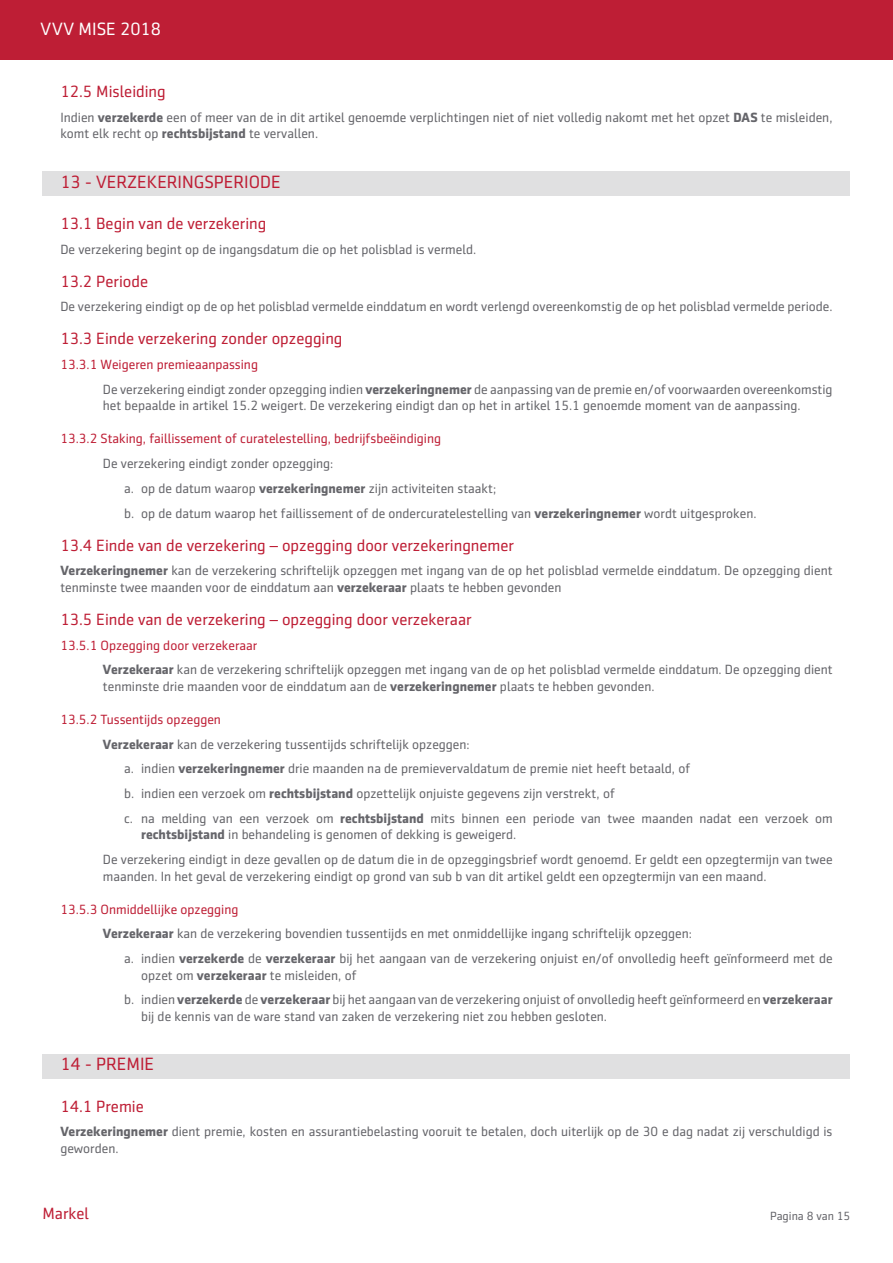
<style>
.page{position:relative;width:893px;height:1263px;background:#fff}
.page>*{position:absolute;margin:0;border:0;box-sizing:border-box;transform-origin:0 0}
._1_-_Überschrift{font:18px "Sentico Sans DT";color:#be1e35}
.Überschrift_13_20_bo{font:18px "Sentico Sans DT";color:#fff}
._1_1_Unter{font:16.5px "Sentico Sans DT";color:#be1e35}
.Eingerückt_4{font:13.5px/16.5px "Sentico Sans DT";color:#65656a}
.Standard_Text{font:13.5px/16.5px "Sentico Sans DT";color:#65656a}
.Eingerückt_1_2_3_4{font:13.5px/16.5px "Sentico Sans DT";color:#65656a}
._1_1_1_Unter{font:13.5px "Sentico Sans DT";color:#be1e35}
._1_1_Unter-2{font:13.5px "Sentico Sans DT";color:#be1e35}
.Eingerückt_1_2_3_4-2{font:13.5px "Sentico Sans DT";color:#be1e35}
.t1{font:12px "Sentico Sans DT";color:#65656a}
.s1{font-weight:700}
</style>
<div class="page">
<div style="left:43px;top:1054px;width:807px;height:25px;background:#e0e0e1"></div>
<div style="left:43px;top:171px;width:807px;height:25px;background:#e0e0e1"></div>
<div style="left:0;top:0;width:893px;height:59px;background:#be1e35"></div>
<p class="Überschrift_13_20_bo" style="left:41px;top:19px;width:122px">VVV MISE 2018</p>
<p class="_1_1_Unter" style="left:60px;top:82px;width:107px">12.5 Misleiding</p>
<p class="Standard_Text" style="left:60px;top:109px;width:774px">Indien <span class="s1">verzekerde</span> een of meer van de in dit artikel genoemde verplichtingen niet of niet volledig nakomt met het opzet <span class="s1">DAS</span> te misleiden, komt elk recht op <span class="s1">rechtsbijstand</span> te vervallen.</p>
<p class="_1_-_Überschrift" style="left:60px;top:172px;width:222px">13 - VERZEKERINGSPERIODE</p>
<p class="_1_1_Unter" style="left:60px;top:214px;width:208px">13.1 Begin van de verzekering</p>
<p class="Standard_Text" style="left:60px;top:241px;width:417px">De verzekering begint op de ingangsdatum die op het polisblad is vermeld.</p>
<p class="_1_1_Unter" style="left:60px;top:272px;width:89px">13.2 Periode</p>
<p class="Standard_Text" style="left:60px;top:298px;width:774px">De verzekering eindigt op de op het polisblad vermelde einddatum en wordt verlengd overeenkomstig de op het polisblad vermelde periode.</p>
<p class="_1_1_Unter" style="left:60px;top:330px;width:284px">13.3 Einde verzekering zonder opzegging</p>
<p class="_1_1_Unter-2" style="left:60px;top:357px;width:199px">13.3.1 Weigeren premieaanpassing</p>
<p class="Eingerückt_4" style="left:103px;top:381px;width:731px">De verzekering eindigt zonder opzegging indien <span class="s1">verzekeringnemer</span> de aanpassing van de premie en/of voorwaarden overeenkomstig het bepaalde in artikel 15.2 weigert. De verzekering eindigt dan op het in artikel 15.1 genoemde moment van de aanpassing.</p>
<p class="_1_1_1_Unter" style="left:60px;top:431px;width:382px">13.3.2 Staking, faillissement of curatelestelling, bedrijfsbeëindiging</p>
<p class="Eingerückt_4" style="left:103px;top:455px;width:232px">De verzekering eindigt zonder opzegging:</p>
<p class="Eingerückt_4" style="left:124px;top:480px;width:374px">a. op de datum waarop <span class="s1">verzekeringnemer</span> zijn activiteiten staakt;</p>
<p class="Eingerückt_4" style="left:124px;top:505px;width:634px">b. op de datum waarop het faillissement of de ondercuratelestelling van <span class="s1">verzekeringnemer</span> wordt uitgesproken.</p>
<p class="_1_1_Unter" style="left:60px;top:536px;width:455px">13.4 Einde van de verzekering – opzegging door verzekeringnemer</p>
<p class="Standard_Text" style="left:60px;top:562px;width:774px"><span class="s1">Verzekeringnemer</span> kan de verzekering schriftelijk opzeggen met ingang van de op het polisblad vermelde einddatum. De opzegging dient tenminste twee maanden voor de einddatum aan <span class="s1">verzekeraar</span> plaats te hebben gevonden</p>
<p class="_1_1_Unter" style="left:60px;top:610px;width:413px">13.5 Einde van de verzekering – opzegging door verzekeraar</p>
<p class="Eingerückt_1_2_3_4-2" style="left:60px;top:638px;width:198px">13.5.1 Opzegging door verzekeraar</p>
<p class="Eingerückt_1_2_3_4" style="left:103px;top:661px;width:731px"><span class="s1">Verzekeraar</span> kan de verzekering schriftelijk opzeggen met ingang van de op het polisblad vermelde einddatum. De opzegging dient tenminste drie maanden voor de einddatum aan de <span class="s1">verzekeringnemer</span> plaats te hebben gevonden.</p>
<p class="_1_1_1_Unter" style="left:60px;top:712px;width:162px">13.5.2 Tussentijds opzeggen</p>
<p class="Eingerückt_4" style="left:103px;top:736px;width:368px"><span class="s1">Verzekeraar</span> kan de verzekering tussentijds schriftelijk opzeggen:</p>
<p class="Eingerückt_4" style="left:124px;top:760px;width:568px">a. indien <span class="s1">verzekeringnemer</span> drie maanden na de premievervaldatum de premie niet heeft betaald, of</p>
<p class="Eingerückt_4" style="left:124px;top:785px;width:492px">b. indien een verzoek om <span class="s1">rechtsbijstand</span> opzettelijk onjuiste gegevens zijn verstrekt, of</p>
<p class="Eingerückt_4" style="left:141px;top:810px;width:693px;text-indent:-17px">c. na melding van een verzoek om <span class="s1">rechtsbijstand</span> mits binnen een periode van twee maanden nadat een verzoek om <span class="s1">rechtsbijstand</span> in behandeling is genomen of dekking is geweigerd.</p>
<p class="Eingerückt_4" style="left:103px;top:851px;width:731px">De verzekering eindigt in deze gevallen op de datum die in de opzeggingsbrief wordt genoemd. Er geldt een opzegtermijn van twee maanden. In het geval de verzekering eindigt op grond van sub b van dit artikel geldt een opzegtermijn van een maand.</p>
<p class="_1_1_1_Unter" style="left:60px;top:902px;width:180px">13.5.3 Onmiddellijke opzegging</p>
<p class="Eingerückt_4" style="left:103px;top:925px;width:591px"><span class="s1">Verzekeraar</span> kan de verzekering bovendien tussentijds en met onmiddellijke ingang schriftelijk opzeggen:</p>
<p class="Eingerückt_4" style="left:141px;top:950px;width:693px;text-indent:-17px">a. indien <span class="s1">verzekerde</span> de <span class="s1">verzekeraar</span> bij het aangaan van de verzekering onjuist en/of onvolledig heeft geïnformeerd met de opzet om <span class="s1">verzekeraar</span> te misleiden, of</p>
<p class="Eingerückt_4" style="left:141px;top:991px;width:693px;text-indent:-17px">b. indien <span class="s1">verzekerde</span> de <span class="s1">verzekeraar</span> bij het aangaan van de verzekering onjuist of onvolledig heeft geïnformeerd en <span class="s1">verzekeraar </span>bij de kennis van de ware stand van zaken de verzekering niet zou hebben gesloten.</p>
<p class="_1_-_Überschrift" style="left:60px;top:1054px;width:95px">14 - PREMIE</p>
<p class="_1_1_Unter" style="left:60px;top:1097px;width:85px">14.1 Premie</p>
<p class="Standard_Text" style="left:60px;top:1123px;width:774px"><span class="s1">Verzekeringnemer</span> dient premie, kosten en assurantiebelasting vooruit te betalen, doch uiterlijk op de 30 e dag nadat zij verschuldigd is geworden.</p>
<p class="_1_1_Unter" style="left:43px;top:1204px;width:48px">Markel</p>
<p class="t1" style="left:770px;top:1210px;width:82px">Pagina 8 van 15</p>
</div>
